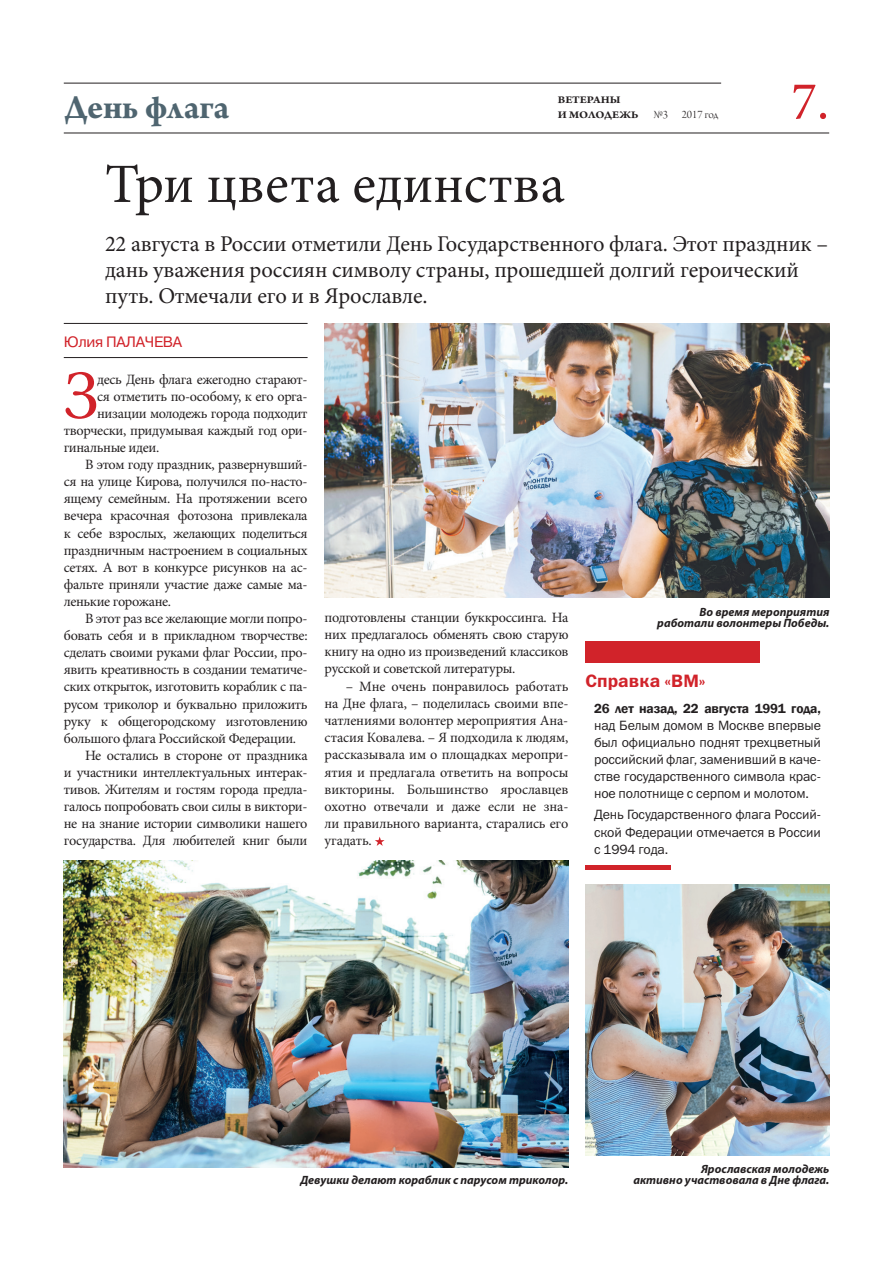
<style>
.page{position:relative;width:893px;height:1263px;background:#fff}
.page>*{position:absolute;margin:0;border:0;box-sizing:border-box;transform-origin:0 0}
.t1{font:69px "Minion Pro";color:#d1232a}
.t2{font:55.5px "Minion Pro";color:#231f20}
.t3{font:54px "Minion Pro";color:#d1232a}
.t4{font:700 36px "Arno Pro";letter-spacing:-.005em;color:#4f6570}
.t5{font:22.5px/26.1px "Minion Pro";letter-spacing:-.01em;color:#231f20}
.t6{font:18px "Franklin Gothic Demi C";color:#d1232a}
.t7{font:15px "Pragmatica";letter-spacing:-.02em;color:#d1232a}
.t8{font:14.25px/17.2px "Minion Pro";letter-spacing:-.025em;color:#231f20;text-align:justify}
.t9{font:13.5px/17.1px "Franklin Gothic Book C";letter-spacing:-.01em;color:#231f20;text-align:justify}
.t10{font:600 13.5px "Franklin Gothic";letter-spacing:-.01em;color:#231f20}
.t11{font:italic 700 12px/11.2px "Myriad Pro";color:#231f20;text-align:right}
.t12{font:12px "Arno Pro Light Display";color:#231f20}
.t13{font:700 10.8px/15px "Arno Pro";letter-spacing:-.005em;color:#231f20;scale:1.11 1}
</style>
<div class="page">
<hr style="left:64px;top:133px;width:765px;height:1px;background:#231f20">
<hr style="left:64px;top:83px;width:657px;height:1px;background:#231f20">
<div style="left:586px;top:642px;width:174px;height:21px;background:#d1232a"></div>
<hr style="left:585px;top:866px;width:85px;height:4px;background:#d1232a">
<hr style="left:64px;top:323px;width:244px;height:1px;background:#231f20">
<hr style="left:64px;top:357px;width:244px;height:1px;background:#231f20">
<svg style="left:375px;top:836px;width:10px;height:10px"></svg>
<img style="left:64px;top:860px;width:504px;height:308px">
<img style="left:325px;top:323px;width:504px;height:274px">
<img style="left:585px;top:884px;width:244px;height:272px">
<h3 class="t4" style="left:64px;top:86px;width:167px">День флага</h3>
<p class="t13" style="left:558px;top:93px;width:74px">ВЕТЕРАНЫ<br>И МОЛОДЕЖЬ</p>
<p class="t12" style="left:654px;top:108px;width:66px">№3 2017 год</p>
<h3 class="t3" style="left:791px;top:65px;width:40px">7.</h3>
<h2 class="t2" style="left:105px;top:147px;width:461px">Три цвета единства</h2>
<h3 class="t5" style="left:105px;top:230px;width:725px">22 августа в России отметили День Государственного флага. Этот праздник – дань уважения россиян символу страны, прошедшей долгий героический путь. Отмечали его и в Ярославле.</h3>
<p class="t7" style="left:64px;top:333px;width:120px">Юлия ПАЛАЧЕВА</p>
<h1 class="t1" style="left:64px;top:350px;width:37px">З</h1>
<p class="t8" style="left:97px;top:370px;width:212px">десь День флага ежегодно старают-</p>
<p class="t8" style="left:97px;top:388px;width:212px">ся отметить по-особому, к его орга-</p>
<p class="t8" style="left:97px;top:405px;width:212px">низации молодежь города подходит</p>
<p class="t8" style="left:64px;top:422px;width:245px">творчески, придумывая каждый год ори-</p>
<p class="t8" style="left:64px;top:439px;width:97px">гинальные идеи.</p>
<p class="t8" style="left:85px;top:456px;width:224px">В этом году праздник, развернувший-</p>
<p class="t8" style="left:64px;top:473px;width:245px">ся на улице Кирова, получился по-насто-</p>
<p class="t8" style="left:64px;top:490px;width:245px">ящему семейным. На протяжении всего</p>
<p class="t8" style="left:64px;top:507px;width:245px">вечера красочная фотозона привлекала</p>
<p class="t8" style="left:64px;top:524px;width:245px">к себе взрослых, желающих поделиться</p>
<p class="t8" style="left:64px;top:541px;width:245px">праздничным настроением в социальных</p>
<p class="t8" style="left:64px;top:559px;width:245px">сетях. А вот в конкурсе рисунков на ас-</p>
<p class="t8" style="left:64px;top:576px;width:245px">фальте приняли участие даже самые ма-</p>
<p class="t8" style="left:64px;top:593px;width:109px">ленькие горожане.</p>
<p class="t8" style="left:85px;top:610px;width:224px">В этот раз все желающие могли попро-</p>
<p class="t8" style="left:64px;top:627px;width:245px">бовать себя и в прикладном творчестве:</p>
<p class="t8" style="left:64px;top:644px;width:245px">сделать своими руками флаг России, про-</p>
<p class="t8" style="left:64px;top:661px;width:245px">явить креативность в создании тематиче-</p>
<p class="t8" style="left:64px;top:678px;width:245px">ских открыток, изготовить кораблик с па-</p>
<p class="t8" style="left:64px;top:695px;width:245px">русом триколор и буквально приложить</p>
<p class="t8" style="left:64px;top:712px;width:245px">руку к общегородскому изготовлению</p>
<p class="t8" style="left:64px;top:730px;width:234px">большого флага Российской Федерации.</p>
<p class="t8" style="left:85px;top:747px;width:224px">Не остались в стороне от праздника</p>
<p class="t8" style="left:64px;top:764px;width:245px">и участники интеллектуальных интерак-</p>
<p class="t8" style="left:64px;top:781px;width:245px">тивов. Жителям и гостям города предла-</p>
<p class="t8" style="left:64px;top:798px;width:245px">галось попробовать свои силы в виктори-</p>
<p class="t8" style="left:64px;top:815px;width:245px">не на знание истории символики нашего</p>
<p class="t8" style="left:64px;top:832px;width:245px">государства. Для любителей книг были</p>
<p class="t11" style="left:657px;top:606px;width:174px">Во время мероприятия работали волонтеры Победы.</p>
<p class="t8" style="left:325px;top:609px;width:245px">подготовлены станции буккроссинга. На них предлагалось обменять свою старую книгу на одно из произведений классиков русской и советской литературы.</p>
<p class="t8" style="left:325px;top:677px;width:245px;text-indent:21px">– Мне очень понравилось работать на Дне флага, – поделилась своими впе&shy;чатлениями волонтер мероприятия Ана&shy;стасия Ковалева. – Я подходила к людям, рассказывала им о площадках меропри&shy;ятия и предлагала ответить на вопросы викторины. Большинство ярославцев охотно отвечали и даже если не зна&shy;ли правильного варианта, старались его угадать.</p>
<p class="t6" style="left:586px;top:671px;width:121px">Справка «ВМ»</p>
<p class="t10" style="left:594px;top:700px;width:228px">26 лет назад, 22 августа 1991 года,</p>
<p class="t9" style="left:594px;top:716px;width:228px">над Белым домом в Москве впервые был официально поднят трехцветный российский флаг, заменивший в каче&shy;стве государственного символа крас&shy;ное полотнище с серпом и молотом.</p>
<p class="t9" style="left:594px;top:806px;width:228px">День Государственного флага Россий&shy;ской Федерации отмечается в России с 1994 года.</p>
<p class="t11" style="left:300px;top:1174px;width:270px">Девушки делают кораблик с парусом триколор.</p>
<p class="t11" style="left:633px;top:1163px;width:197px">Ярославская молодежь<br>активно участвовала в Дне флага.</p>
</div>
